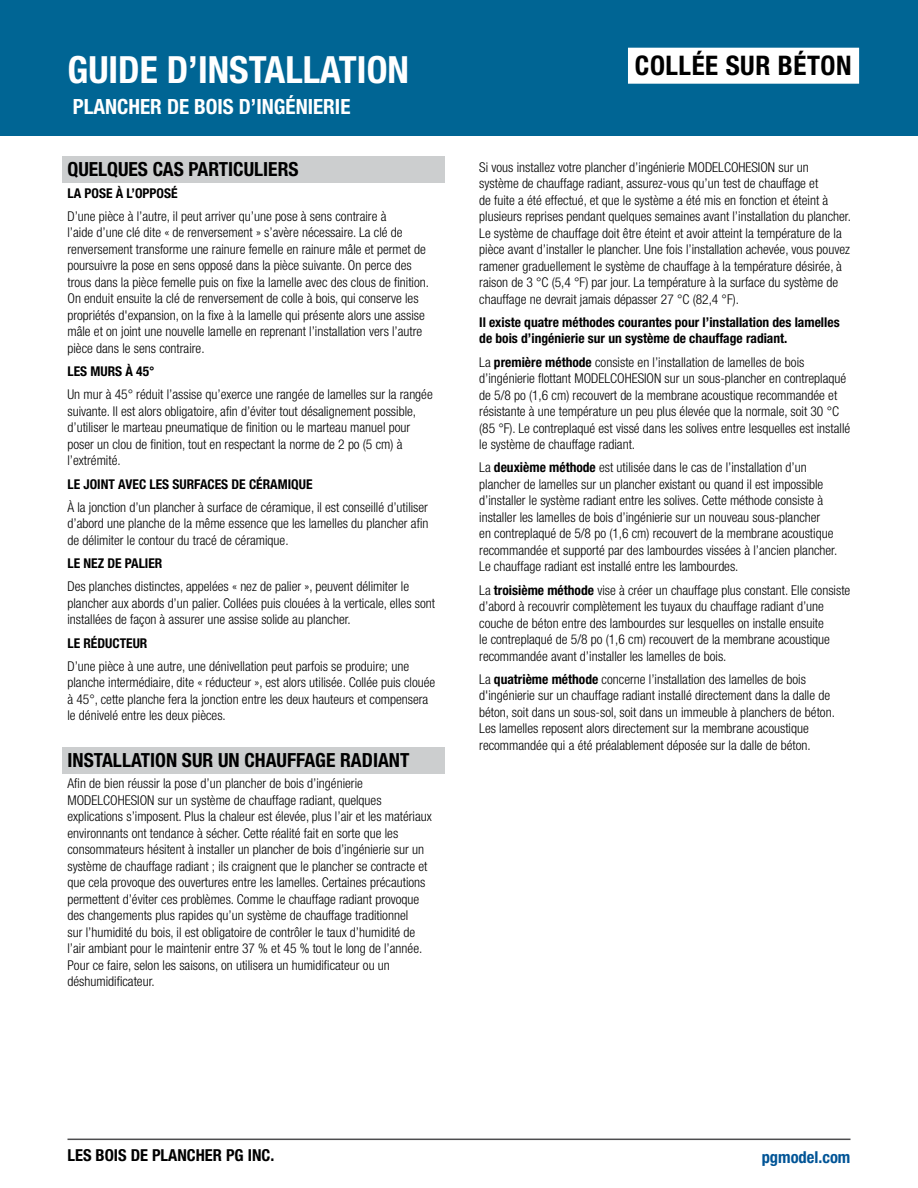
<style>
.page{position:relative;width:918px;height:1188px;background:#fff}
.page>*{position:absolute;margin:0;border:0;box-sizing:border-box;transform-origin:0 0}
.t1{font:700 condensed 37.5px "Helvetica Neue LT Std";color:#fff}
.t2{font:700 condensed 27px "Helvetica Neue LT Std";letter-spacing:.02em;color:#000}
.t3{font:700 condensed 21px "Helvetica Neue LT Std";color:#fff}
.t4{font:700 condensed 19.5px "Helvetica Neue LT Std";color:#000}
.t5{font:700 condensed 16.5px "Helvetica Neue LT Std";color:#000}
.t6{font:700 condensed 16.5px "Helvetica Neue LT Std";color:#005496}
.t7{font:300 condensed 13.5px/16.5px "Helvetica Neue LT Std";color:#000}
.t8{font:700 condensed 13.5px/16.5px "Helvetica Neue LT Std";color:#000}
.s1{font-weight:700}
</style>
<div class="page">
<hr style="left:68px;top:1139px;width:782px;height:1px;background:#4d4d4f">
<div style="left:0;top:0;width:918px;height:136px;background:#006594"></div>
<div style="left:628px;top:48px;width:231px;height:36px;background:#fff"></div>
<div style="left:62px;top:156px;width:382px;height:27px;background:#cccecf"></div>
<div style="left:62px;top:747px;width:382px;height:27px;background:#cccecf"></div>
<h1 class="t1" style="left:68px;top:47px;width:343px">GUIDE D’INSTALLATION</h1>
<h3 class="t3" style="left:73px;top:94px;width:279px">PLANCHER DE BOIS D’INGÉNIERIE</h3>
<h3 class="t4" style="left:68px;top:157px;width:233px">QUELQUES CAS PARTICULIERS</h3>
<p class="t8" style="left:68px;top:184px;width:112px">LA POSE À L’OPPOSÉ</p>
<p class="t7" style="left:68px;top:208px;width:363px">D’une pièce à l’autre, il peut arriver qu’une pose à sens contraire à<br>l’aide d’une clé dite « de renversement » s’avère nécessaire. La clé de renversement transforme une rainure femelle en rainure mâle et permet de poursuivre la pose en sens opposé dans la pièce suivante. On perce des trous dans la pièce femelle puis on fixe la lamelle avec des clous de finition.<br>On enduit ensuite la clé de renversement de colle à bois, qui conserve les propriétés d'expansion, on la fixe à la lamelle qui présente alors une assise mâle et on joint une nouvelle lamelle en reprenant l’installation vers l’autre pièce dans le sens contraire.</p>
<p class="t8" style="left:68px;top:363px;width:89px">LES MURS À 45°</p>
<p class="t7" style="left:68px;top:386px;width:367px">Un mur à 45° réduit l’assise qu’exerce une rangée de lamelles sur la rangée suivante. Il est alors obligatoire, afin d’éviter tout désalignement possible, d’utiliser le marteau pneumatique de finition ou le marteau manuel pour poser un clou de finition, tout en respectant la norme de 2 po (5 cm) à l’extrémité.</p>
<p class="t8" style="left:68px;top:475px;width:247px">LE JOINT AVEC LES SURFACES DE CÉRAMIQUE</p>
<p class="t7" style="left:68px;top:499px;width:362px;text-align:justify">À la jonction d’un plancher à surface de céramique, il est conseillé d’utiliser d’abord une planche de la même essence que les lamelles du plancher afin de délimiter le contour du tracé de céramique.</p>
<p class="t8" style="left:68px;top:555px;width:96px">LE NEZ DE PALIER</p>
<p class="t7" style="left:68px;top:578px;width:369px">Des planches distinctes, appelées « nez de palier », peuvent délimiter le plancher aux abords d’un palier. Collées puis clouées à la verticale, elles sont installées de façon à assurer une assise solide au plancher.</p>
<p class="t8" style="left:68px;top:634px;width:81px">LE RÉDUCTEUR</p>
<p class="t7" style="left:68px;top:658px;width:369px">D’une pièce à une autre, une dénivellation peut parfois se produire; une planche intermédiaire, dite « réducteur », est alors utilisée. Collée puis clouée à 45°, cette planche fera la jonction entre les deux hauteurs et compensera le dénivelé entre les deux pièces.</p>
<h3 class="t4" style="left:68px;top:748px;width:343px">INSTALLATION SUR UN CHAUFFAGE RADIANT</h3>
<p class="t7" style="left:68px;top:775px;width:366px">Afin de bien réussir la pose d’un plancher de bois d’ingénierie MODELCOHESION sur un système de chauffage radiant, quelques explications s’imposent. Plus la chaleur est élevée, plus l’air et les matériaux environnants ont tendance à sécher. Cette réalité fait en sorte que les consommateurs hésitent à installer un plancher de bois d’ingénierie sur un système de chauffage radiant ; ils craignent que le plancher se contracte et que cela provoque des ouvertures entre les lamelles. Certaines précautions permettent d’éviter ces problèmes. Comme le chauffage radiant provoque des changements plus rapides qu’un système de chauffage traditionnel<br>sur l’humidité du bois, il est obligatoire de contrôler le taux d’humidité de l’air ambiant pour le maintenir entre 37 % et 45 % tout le long de l’année.<br>Pour ce faire, selon les saisons, on utilisera un humidificateur ou un déshumidificateur.</p>
<h2 class="t2" style="left:635px;top:49px;width:218px">COLLÉE SUR BÉTON</h2>
<p class="t7" style="left:479px;top:158px;width:373px">Si vous installez votre plancher d’ingénierie MODELCOHESION sur un système de chauffage radiant, assurez-vous qu’un test de chauffage et<br>de fuite a été effectué, et que le système a été mis en fonction et éteint à plusieurs reprises pendant quelques semaines avant l’installation du plancher.<br>Le système de chauffage doit être éteint et avoir atteint la température de la pièce avant d’installer le plancher. Une fois l’installation achevée, vous pouvez ramener graduellement le système de chauffage à la température désirée, à raison de 3 °C (5,4 °F) par jour. La température à la surface du système de chauffage ne devrait jamais dépasser 27 °C (82,4 °F).</p>
<p class="t8" style="left:479px;top:314px;width:362px">Il existe quatre méthodes courantes pour l’installation des lamelles de bois d’ingénierie sur un système de chauffage radiant.</p>
<p class="t7" style="left:479px;top:353px;width:373px">La <span class="s1">première méthode</span> consiste en l’installation de lamelles de bois d’ingénierie flottant MODELCOHESION sur un sous-plancher en contreplaqué de 5/8 po (1,6 cm) recouvert de la membrane acoustique recommandée et résistante à une température un peu plus élevée que la normale, soit 30 °C (85 °F). Le contreplaqué est vissé dans les solives entre lesquelles est installé le système de chauffage radiant.</p>
<p class="t7" style="left:479px;top:459px;width:360px">La <span class="s1">deuxième méthode</span> est utilisée dans le cas de l’installation d’un plancher de lamelles sur un plancher existant ou quand il est impossible d’installer le système radiant entre les solives. Cette méthode consiste à installer les lamelles de bois d’ingénierie sur un nouveau sous-plancher<br>en contreplaqué de 5/8 po (1,6 cm) recouvert de la membrane acoustique recommandée et supporté par des lambourdes vissées à l’ancien plancher.<br>Le chauffage radiant est installé entre les lambourdes.</p>
<p class="t7" style="left:479px;top:581px;width:373px">La <span class="s1">troisième méthode</span> vise à créer un chauffage plus constant. Elle consiste d’abord à recouvrir complètement les tuyaux du chauffage radiant d’une couche de béton entre des lambourdes sur lesquelles on installe ensuite<br>le contreplaqué de 5/8 po (1,6 cm) recouvert de la membrane acoustique recommandée avant d’installer les lamelles de bois.</p>
<p class="t7" style="left:479px;top:671px;width:357px">La <span class="s1">quatrième méthode</span> concerne l’installation des lamelles de bois d'ingénierie sur un chauffage radiant installé directement dans la dalle de béton, soit dans un sous-sol, soit dans un immeuble à planchers de béton.<br>Les lamelles reposent alors directement sur la membrane acoustique recommandée qui a été préalablement déposée sur la dalle de béton.</p>
<p class="t5" style="left:68px;top:1145px;width:208px">LES BOIS DE PLANCHER PG INC.</p>
<p class="t6" style="left:762px;top:1147px;width:90px">pgmodel.com</p>
</div>
